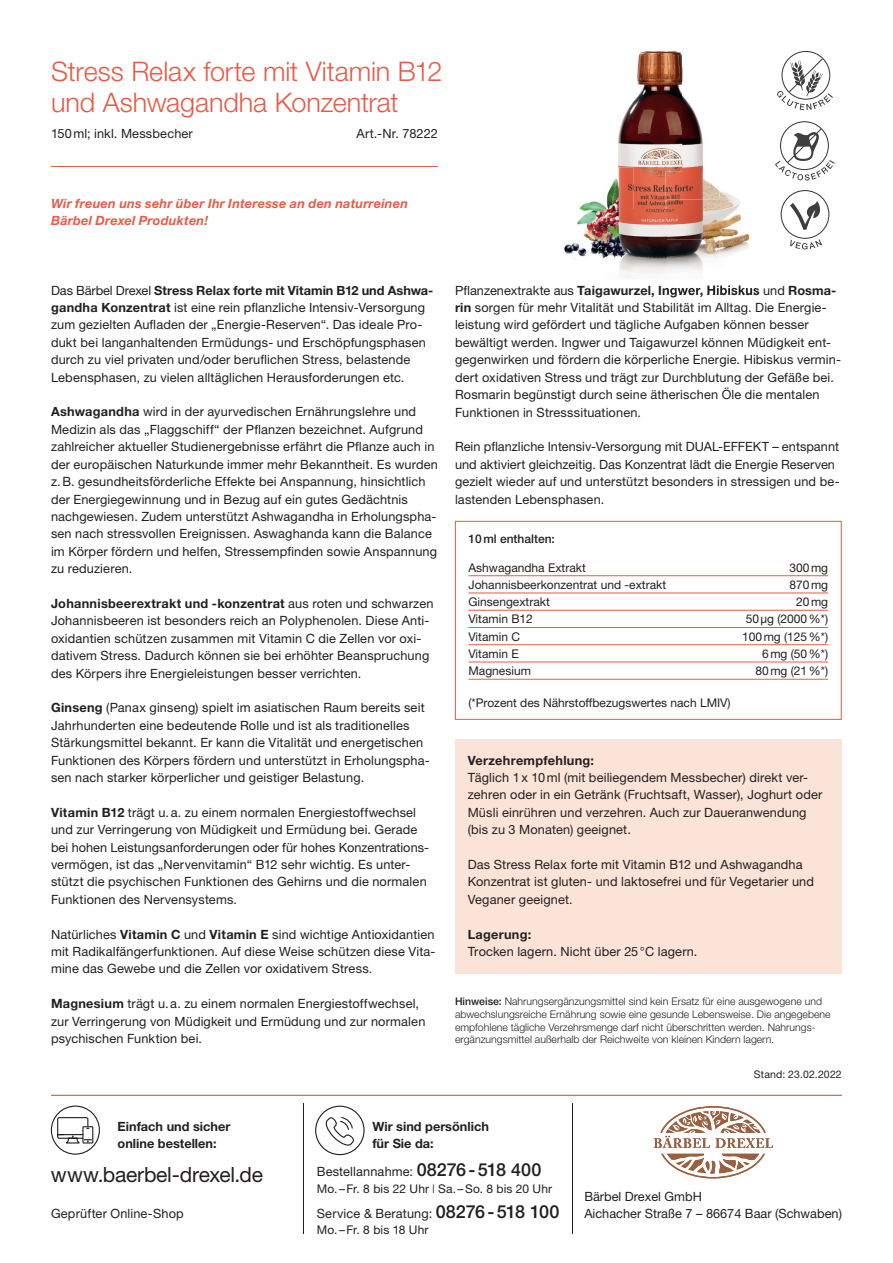
<style>
.page{position:relative;width:893px;height:1263px;background:#fff}
.page>*{position:absolute;margin:0;border:0;box-sizing:border-box;transform-origin:0 0}
.t1{font:300 27px/31px "Helvetica Neue LT Pro";letter-spacing:-.005em;color:#e75b46}
.t2{font:21px "Helvetica Neue LT Pro";letter-spacing:-.015em;color:#231f20}
.t3{font:12.75px/17.4px "Helvetica Neue LT Pro";letter-spacing:.01em;color:#231f20}
.t4{font:italic 700 12.75px/17.4px "Helvetica Neue LT Pro";letter-spacing:.015em;color:#e75b46}
.t5{font:700 12.75px/17.4px "Helvetica Neue LT Pro";color:#231f20}
.t6{font:700 12.75px "Helvetica Neue LT Pro";letter-spacing:.02em;color:#231f20}
.t7{font:700 12.75px "Helvetica Neue LT Pro";letter-spacing:.025em;color:#231f20}
.t8{font:12px "Helvetica Neue LT Pro";color:#231f20}
.t9{font:500 12px "Helvetica Neue LT Pro";color:#231f20}
.t10{font:300 10.5px/12.6px "Helvetica Neue LT Pro";color:#231f20}
.t11{font:10.5px "Helvetica Neue LT Pro";letter-spacing:.02em;color:#231f20}
.s1{font-weight:700}
.s2{font-weight:500}
.s3{font-weight:500;font-size:18px}
.s4{font-weight:300}
</style>
<div class="page">
<hr style="left:51px;top:1095px;width:791px;height:1px;background:#996040">
<hr style="left:51px;top:166px;width:387px;height:1px;background:#e75b46">
<div style="left:315px;top:1106px;width:50px;height:49px;border:1px solid #231f20;border-radius:50%"></div>
<svg style="left:325px;top:1117px;width:29px;height:29px"></svg>
<div style="left:51px;top:1105px;width:49px;height:50px;border:1px solid #231f20;border-radius:50%"></div>
<svg style="left:57px;top:1117px;width:37px;height:27px"></svg>
<hr style="left:303px;top:1103px;width:1px;height:131px;background:#231f20">
<hr style="left:572px;top:1103px;width:1px;height:131px;background:#231f20">
<svg style="left:654px;top:1106px;width:119px;height:72px"></svg>
<svg style="left:781px;top:190px;width:48px;height:59px"></svg>
<svg style="left:777px;top:51px;width:56px;height:59px"></svg>
<svg style="left:775px;top:121px;width:60px;height:60px"></svg>
<div style="left:455px;top:739px;width:387px;height:234px;background:#fbe3d8"></div>
<hr style="left:468px;top:575px;width:360px;height:1px;background:#e75b46">
<hr style="left:468px;top:593px;width:360px;height:1px;background:#e75b46">
<hr style="left:468px;top:610px;width:360px;height:1px;background:#e75b46">
<hr style="left:468px;top:627px;width:360px;height:1px;background:#e75b46">
<hr style="left:468px;top:644px;width:360px;height:1px;background:#e75b46">
<hr style="left:468px;top:662px;width:360px;height:1px;background:#e75b46">
<hr style="left:468px;top:679px;width:360px;height:1px;background:#e75b46">
<div style="left:455px;top:521px;width:387px;height:199px;border:1px solid #e75b46"></div>
<img style="left:579px;top:198px;width:28px;height:11px">
<img style="left:564px;top:209px;width:43px;height:51px">
<img style="left:720px;top:191px;width:19px;height:9px">
<img style="left:707px;top:285px;width:34px;height:1px">
<img style="left:666px;top:286px;width:89px;height:8px">
<img style="left:720px;top:200px;width:30px;height:42px">
<img style="left:720px;top:242px;width:29px;height:15px">
<img style="left:607px;top:51px;width:75px;height:158px">
<img style="left:682px;top:67px;width:21px;height:104px">
<img style="left:607px;top:209px;width:59px;height:69px">
<img style="left:666px;top:171px;width:54px;height:29px">
<img style="left:666px;top:200px;width:54px;height:71px">
<h1 class="t1" style="left:51px;top:55px;width:393px">Stress Relax forte mit Vitamin B12 und Ashwagandha Konzentrat</h1>
<p class="t3" style="left:51px;top:124px;width:143px">150 ml; inkl. Messbecher</p>
<p class="t3" style="left:356px;top:124px;width:83px">Art.-Nr. 78222</p>
<p class="t4" style="left:51px;top:194px;width:358px">Wir freuen uns sehr über Ihr Interesse an den naturreinen<br>Bärbel Drexel Produkten!</p>
<p class="t3" style="left:51px;top:281px;width:384px">Das Bärbel Drexel <span class="s1">Stress Relax forte mit Vitamin B12 und Ashwa&shy;gandha Konzentrat</span> ist eine rein pflanzliche Intensiv-Versorgung zum gezielten Aufladen der „Energie-Reserven“. Das ideale Pro&shy;dukt bei langanhaltenden Ermüdungs- und Erschöpfungsphasen durch zu viel privaten und/oder beruflichen Stress, belastende Lebensphasen, zu vielen alltäglichen Herausforderungen etc.</p>
<p class="t3" style="left:51px;top:403px;width:388px"><span class="s1">Ashwagandha</span> wird in der ayurvedischen Ernährungslehre und Medizin als das „Flaggschiff“ der Pflanzen bezeichnet. Aufgrund zahlreicher aktueller Studienergebnisse erfährt die Pflanze auch in der europäischen Naturkunde immer mehr Bekanntheit. Es wurden z. B. gesundheitsförderliche Effekte bei Anspannung, hinsichtlich der Energiegewinnung und in Bezug auf ein gutes Gedächtnis nachgewiesen. Zudem unterstützt Ashwagandha in Erholungspha&shy;sen nach stressvollen Ereignissen. Aswaghanda kann die Balance im Körper fördern und helfen, Stressempfinden sowie Anspannung zu reduzieren.</p>
<p class="t3" style="left:51px;top:594px;width:384px"><span class="s1">Johannisbeerextrakt und -konzentrat</span> aus roten und schwarzen Johannisbeeren ist besonders reich an Polyphenolen. Diese Anti&shy;oxidantien schützen zusammen mit Vitamin C die Zellen vor oxi&shy;dativem Stress. Dadurch können sie bei erhöhter Beanspruchung des Körpers ihre Energieleistungen besser verrichten.</p>
<p class="t3" style="left:51px;top:699px;width:380px"><span class="s1">Ginseng</span> (Panax ginseng) spielt im asiatischen Raum bereits seit Jahrhunderten eine bedeutende Rolle und ist als traditionelles Stärkungsmittel bekannt. Er kann die Vitalität und energetischen Funktionen des Körpers fördern und unterstützt in Erholungspha&shy;sen nach starker körperlicher und geistiger Belastung.</p>
<p class="t3" style="left:51px;top:803px;width:380px"><span class="s1">Vitamin B12</span> trägt u. a. zu einem normalen Energie stoffwechsel und zur Verringerung von Müdigkeit und Ermüdung bei. Gerade bei hohen Leistungsanforderungen oder für hohes Konzentrations&shy;vermögen, ist das „Nervenvitamin“ B12 sehr wichtig. Es unter&shy;stützt die psychischen Funktionen des Gehirns und die normalen Funktionen des Nerven systems.</p>
<p class="t3" style="left:51px;top:925px;width:386px;text-align:justify">Natürliches <span class="s1">Vitamin C</span> und <span class="s1">Vitamin E</span> sind wichtige Antioxidantien mit Radikalfängerfunktionen. Auf diese Weise schützen diese Vita&shy;mine das Gewebe und die Zellen vor oxidativem Stress.</p>
<p class="t3" style="left:51px;top:995px;width:376px"><span class="s1">Magnesium</span> trägt u. a. zu einem normalen Energiestoffwechsel, zur Verringerung von Müdigkeit und Ermüdung und zur normalen psychischen Funktion bei.</p>
<p class="t10" style="left:455px;top:995px;width:377px"><span class="s2">Hinweise:</span> Nahrungsergänzungsmittel sind kein Ersatz für eine ausgewogene und abwechslungsreiche Ernährung sowie eine gesunde Lebensweise. Die angegebene empfohlene tägliche Verzehrsmenge darf nicht überschritten werden. Nahrungs&shy;ergänzungsmittel außerhalb der Reichweite von kleinen Kindern lagern.</p>
<p class="t3" style="left:455px;top:281px;width:388px">Pflanzenextrakte aus <span class="s1">Taigawurzel, Ingwer, Hibiskus</span> und <span class="s1">Rosma&shy;rin</span> sorgen für mehr Vitalität und Stabilität im Alltag. Die Energie&shy;leistung wird gefördert und tägliche Aufgaben können besser bewältigt werden. Ingwer und Taigawurzel können Müdigkeit ent&shy;gegenwirken und fördern die körperliche Energie. Hibiskus vermin&shy;dert oxidativen Stress und trägt zur Durchblutung der Gefäße bei.<br>Rosmarin begünstigt durch seine ätherischen Öle die mentalen Funktionen in Stresssituationen.</p>
<p class="t3" style="left:455px;top:438px;width:386px">Rein pflanzliche Intensiv-Versorgung mit DUAL-EFFEKT – entspannt und aktiviert gleichzeitig. Das Konzentrat lädt die Energie Reserven gezielt wieder auf und unterstützt besonders in stressigen und be&shy;lastenden Lebensphasen.</p>
<p class="t9" style="left:468px;top:531px;width:88px">10 ml enthalten:</p>
<p class="t8" style="left:468px;top:560px;width:119px">Ashwagandha Extrakt</p>
<p class="t8" style="left:789px;top:560px;width:40px">300 mg</p>
<p class="t8" style="left:468px;top:577px;width:199px">Johannisbeerkonzentrat und -extrakt</p>
<p class="t8" style="left:789px;top:577px;width:40px">870 mg</p>
<p class="t8" style="left:468px;top:594px;width:83px">Ginsengextrakt</p>
<p class="t8" style="left:796px;top:594px;width:33px">20 mg</p>
<p class="t8" style="left:468px;top:612px;width:66px">Vitamin B12</p>
<p class="t8" style="left:746px;top:612px;width:84px">50 µg (2000 %*)</p>
<p class="t8" style="left:468px;top:629px;width:53px">Vitamin C</p>
<p class="t8" style="left:742px;top:629px;width:87px">100 mg (125 %*)</p>
<p class="t8" style="left:468px;top:646px;width:52px">Vitamin E</p>
<p class="t8" style="left:762px;top:646px;width:67px">6 mg (50 %*)</p>
<p class="t8" style="left:468px;top:663px;width:64px">Magnesium</p>
<p class="t8" style="left:755px;top:663px;width:74px">80 mg (21 %*)</p>
<p class="t8" style="left:468px;top:695px;width:264px">(*Prozent des Nährstoffbezugswertes nach LMIV)</p>
<p class="t6" style="left:468px;top:752px;width:128px">Verzehrempfehlung:</p>
<p class="t3" style="left:468px;top:768px;width:356px">Täglich 1 x 10 ml (mit beiliegendem Messbecher) direkt ver&shy;zehren oder in ein Getränk (Fruchtsaft, Wasser), Joghurt oder Müsli einrühren und verzehren. Auch zur Daueranwendung (bis zu 3 Monaten) geeignet.</p>
<p class="t3" style="left:468px;top:855px;width:348px">Das Stress Relax forte mit Vitamin B12 und Ashwagandha<br>Konzentrat ist gluten- und laktosefrei und für Vegetarier und<br>Veganer geeignet.</p>
<p class="t7" style="left:468px;top:926px;width:65px">Lagerung:</p>
<p class="t3" style="left:468px;top:942px;width:231px">Trocken lagern. Nicht über 25 °C lagern.</p>
<p class="t5" style="left:118px;top:1117px;width:114px">Einfach und sicher online bestellen:</p>
<p class="t5" style="left:372px;top:1117px;width:118px">Wir sind persönlich für Sie da:</p>
<h2 class="t2" style="left:51px;top:1161px;width:214px">www.baerbel-drexel.de</h2>
<p class="t3" style="left:51px;top:1204px;width:134px">Geprüfter Online-Shop</p>
<p class="t3" style="left:317px;top:1163px;width:226px">Bestellannahme: <span class="s3">08276 - 518 400</span></p>
<p class="t8" style="left:317px;top:1181px;width:237px">Mo. – Fr. 8 bis 22 Uhr <span class="s4">l</span> Sa. – So. 8 bis 20 Uhr</p>
<p class="t3" style="left:317px;top:1204px;width:244px">Service &amp; Beratung: <span class="s3">08276 - 518 100</span></p>
<p class="t8" style="left:317px;top:1222px;width:113px">Mo. – Fr. 8 bis 18 Uhr</p>
<p class="t11" style="left:754px;top:1067px;width:90px">Stand: 23.02.2022</p>
<p class="t3" style="left:584px;top:1187px;width:259px">Bärbel Drexel GmbH<br>Aichacher Straße 7 – 86674 Baar (Schwaben)</p>
</div>
